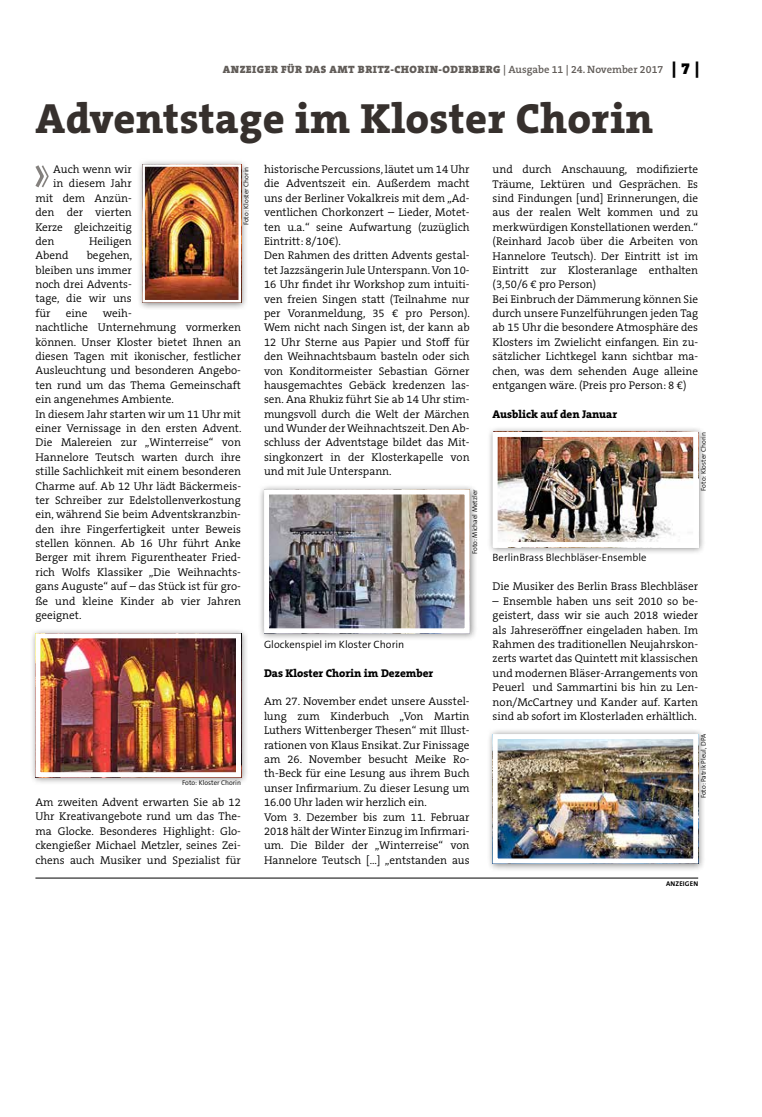
<style>
.page{position:relative;width:762px;height:1117px;background:#fff}
.page>*{position:absolute;margin:0;border:0;box-sizing:border-box;transform-origin:0 0}
.t1{font:800 42.5px "The Serif B W8";letter-spacing:.01em;color:#36302d}
.t2{font:300 11.25px/14.4px "The Serif B W4";color:#000}
.t3{font:800 11.25px "The Serif B W8";color:#000}
.t4{font:900 10.62px "The Serif B W9";letter-spacing:.045em;color:#615c58}
.t5{font:300 10.62px "The Sans B W4";color:#000}
.t6{font:300 6.88px "The Sans B W4";color:#000}
.t7{font:700 6.88px "The Sans B W7";letter-spacing:.025em;color:#000}
.s1{font-family:"The Serif B W6";font-weight:600}
.s2{font-size:16.25px;color:#000}
</style>
<div class="page">
<svg style="left:35px;top:165px;width:14px;height:23px"></svg>
<div style="left:487px;top:728px;width:219px;height:143px;background:#000;opacity:.45"></div>
<img style="left:499px;top:739px;width:193px;height:118px">
<div style="left:493px;top:733px;width:205px;height:130px;border:5px solid #fff"></div>
<div style="left:487px;top:426px;width:219px;height:128px;background:#000;opacity:.45"></div>
<img style="left:499px;top:438px;width:193px;height:103px">
<div style="left:493px;top:432px;width:205px;height:115px;border:5px solid #fff"></div>
<div style="left:258px;top:483px;width:219px;height:158px;background:#000;opacity:.45"></div>
<img style="left:270px;top:495px;width:193px;height:132px">
<div style="left:264px;top:489px;width:205px;height:144px;border:5px solid #fff"></div>
<div style="left:30px;top:627px;width:219px;height:158px;background:#000;opacity:.45"></div>
<img style="left:41px;top:639px;width:194px;height:132px">
<div style="left:35px;top:633px;width:206px;height:144px;border:5px solid #fff"></div>
<div style="left:137px;top:158px;width:112px;height:152px;background:#000;opacity:.45"></div>
<img style="left:145px;top:167px;width:93px;height:132px">
<div style="left:142px;top:164px;width:99px;height:138px;border:2px solid #fff"></div>
<hr style="left:35px;top:877px;width:663px;height:1px;background:#000">
<p class="t4" style="left:223px;top:63px;width:478px">ANZEIGER FÜR DAS AMT BRITZ-CHORIN-ODERBERG <span class="s1">| Ausgabe 11 | 24. November 2017</span> <span class="s2">| 7 |</span></p>
<h1 class="t1" style="left:35px;top:90px;width:619px">Adventstage im Kloster Chorin</h1>
<p class="t2" style="left:53px;top:162px;width:80px">Auch wenn wir</p>
<p class="t2" style="left:53px;top:176px;width:80px">in diesem Jahr</p>
<p class="t2" style="left:35px;top:191px;width:98px">mit dem Anzün-</p>
<p class="t2" style="left:35px;top:205px;width:98px">den der vierten</p>
<p class="t2" style="left:35px;top:219px;width:98px">Kerze gleichzeitig</p>
<p class="t2" style="left:35px;top:234px;width:21px">den</p>
<p class="t2" style="left:89px;top:234px;width:44px">Heiligen</p>
<p class="t2" style="left:35px;top:248px;width:35px">Abend</p>
<p class="t2" style="left:264px;top:162px;width:207px">historische Percussions, läutet um 14 Uhr die Adventszeit ein. Außerdem macht uns der Berliner Vokalkreis mit dem „Ad&shy;ventlichen Chorkonzert – Lieder, Motet&shy;ten u.a.“ seine Aufwartung (zuzüglich Eintritt: 8/10€).<br>Den Rahmen des dritten Advents gestal&shy;tet Jazzsängerin Jule Unterspann. Von 10- 16 Uhr findet ihr Workshop zum intuiti&shy;ven freien Singen statt (Teilnahme nur per Voranmeldung, 35 € pro Person).<br>Wem nicht nach Singen ist, der kann ab 12 Uhr Sterne aus Papier und Stoff für den Weihnachtsbaum basteln oder sich von Konditormeister Sebastian Görner hausgemachtes Gebäck kredenzen las&shy;sen. Ana Rhukiz führt Sie ab 14 Uhr stim&shy;mungsvoll durch die Welt der Märchen und Wunder der Weihnachtszeit. Den Ab&shy;schluss der Adventstage bildet das Mit&shy;singkonzert in der Klosterkapelle von und mit Jule Unterspann.</p>
<p class="t2" style="left:493px;top:162px;width:207px">und durch Anschauung, modifizierte Träume, Lektüren und Gesprächen. Es sind Findungen [und] Erinnerungen, die aus der realen Welt kommen und zu merkwürdigen Konstellationen werden.“ (Reinhard Jacob über die Arbeiten von Hannelore Teutsch). Der Eintritt ist im Eintritt zur Klosteranlage enthalten (3,50/6 € pro Person)<br>Bei Einbruch der Dämmerung können Sie durch unsere Funzelführungen jeden Tag ab 15 Uhr die besondere Atmosphäre des Klosters im Zwielicht einfangen. Ein zu&shy;sätzlicher Lichtkegel kann sichtbar ma&shy;chen, was dem sehenden Auge alleine entgangen wäre. (Preis pro Person: 8 €)</p>
<p class="t3" style="left:493px;top:406px;width:126px">Ausblick auf den Januar</p>
<p class="t6" style="left:242px;top:225px;width:60px;rotate:-90deg">Foto: Kloster Chorin</p>
<p class="t2" style="left:35px;top:248px;width:98px;text-align:justify;text-indent:51px">begehen, bleiben uns immer noch drei Advents&shy;tage, die wir uns für</p>
<p class="t2" style="left:35px;top:306px;width:207px;text-indent:67px">weih-<br>nachtliche Unternehmung vormerken können. Unser Kloster bietet Ihnen an diesen Tagen mit ikonischer, festlicher Ausleuchtung und besonderen Angebo&shy;ten rund um das Thema Gemeinschaft ein angenehmes Ambiente.<br>In diesem Jahr starten wir um 11 Uhr mit einer Vernissage in den ersten Advent.<br>Die Malereien zur „Winterreise“ von Hannelore Teutsch warten durch ihre stille Sachlichkeit mit einem besonderen Charme auf. Ab 12 Uhr lädt Bäckermeis&shy;ter Schreiber zur Edelstollenverkostung ein, während Sie beim Adventskranzbin&shy;den ihre Fingerfertigkeit unter Beweis stellen können. Ab 16 Uhr führt Anke Berger mit ihrem Figurentheater Fried&shy;rich Wolfs Klassiker „Die Weihnachts&shy;gans Auguste“ auf – das Stück ist für gro&shy;ße und kleine Kinder ab vier Jahren geeignet.</p>
<p class="t2" style="left:66px;top:306px;width:23px">eine</p>
<p class="t6" style="left:699px;top:490px;width:60px;rotate:-90deg">Foto: Kloster Chorin</p>
<p class="t6" style="left:470px;top:554px;width:66px;rotate:-90deg">Foto: Michael Metzler</p>
<p class="t5" style="left:493px;top:551px;width:155px">BerlinBrass Blechbläser-Ensemble</p>
<p class="t2" style="left:493px;top:579px;width:207px">Die Musiker des Berlin Brass Blechbläser</p>
<p class="t2" style="left:493px;top:593px;width:207px;text-align:justify">– Ensemble haben uns seit 2010 so be&shy;geistert, dass wir sie auch 2018 wieder als Jahreseröffner eingeladen haben. Im Rahmen des traditionellen Neujahrskon&shy;zerts wartet das Quintett mit klassischen und modernen Bläser-Arrangements von Peuerl und Sammartini bis hin zu Len&shy;non/McCartney und Kander auf. Karten sind ab sofort im Klosterladen erhältlich.</p>
<p class="t5" style="left:264px;top:637px;width:142px">Glockenspiel im Kloster Chorin</p>
<p class="t3" style="left:264px;top:665px;width:171px">Das Kloster Chorin im Dezember</p>
<p class="t2" style="left:264px;top:694px;width:207px">Am 27. November endet unsere Ausstel&shy;lung zum Kinderbuch „Von Martin Luthers Wittenberger Thesen“ mit Illust&shy;rationen von Klaus Ensikat. Zur Finissage am 26. November besucht Meike Ro&shy;th-Beck für eine Lesung aus ihrem Buch unser Infirmarium. Zu dieser Lesung um 16.00 Uhr laden wir herzlich ein.<br>Vom 3. Dezember bis zum 11. Februar 2018 hält der Winter Einzug im Infirmari&shy;um. Die Bilder der „Winterreise“ von Hannelore Teutsch […] „entstanden aus</p>
<p class="t6" style="left:699px;top:798px;width:66px;rotate:-90deg">Foto: Patrik Pleul, DPA</p>
<p class="t6" style="left:182px;top:777px;width:60px">Foto: Kloster Chorin</p>
<p class="t2" style="left:35px;top:794px;width:207px;text-align:justify">Am zweiten Advent erwarten Sie ab 12<br>Uhr Kreativangebote rund um das The&shy;ma Glocke. Besonderes Highlight: Glo&shy;ckengießer Michael Metzler, seines Zei&shy;chens auch Musiker und Spezialist für</p>
<p class="t7" style="left:666px;top:878px;width:34px">ANZEIGEN</p>
</div>
